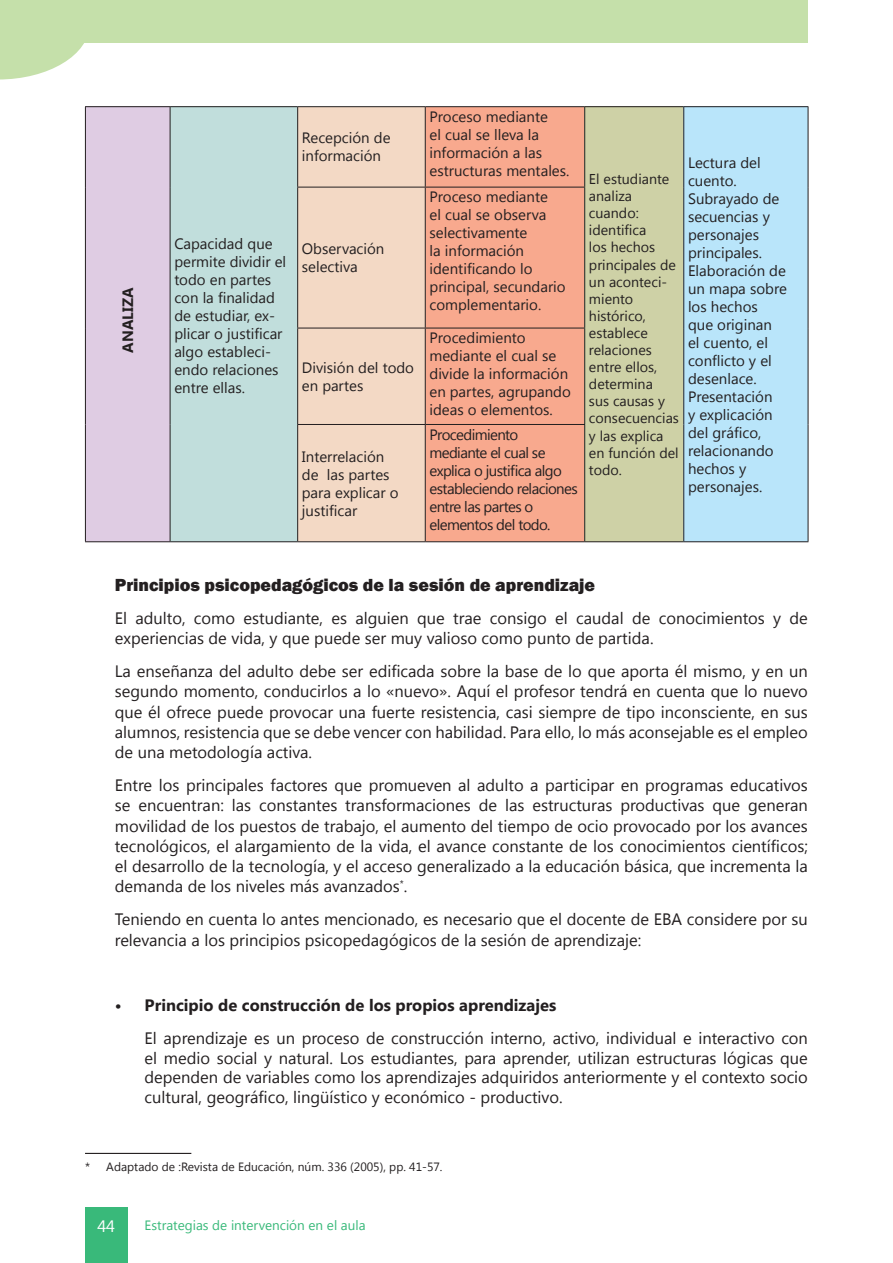
<style>
.page{position:relative;width:893px;height:1263px;background:#fff}
.page>*{position:absolute;margin:0;border:0;box-sizing:border-box;transform-origin:0 0}
.t1{font:800 18px "Franklin Gothic";color:#231f20}
.t2{font:16.5px/20.2px "Segoe UI";color:#231f20;text-align:justify}
.t3{font:700 16.5px "Segoe UI";color:#231f20}
.t4{font:16.5px "Segoe UI";color:#fff}
.t5{font:15px/18px "Segoe UI";color:#231f20}
.t6{font:15px/18px "Segoe UI";letter-spacing:-.04em;color:#231f20}
.t7{font:700 15px "Segoe UI";color:#231f20}
.t8{font:14.25px/17.1px "Segoe UI";color:#231f20}
.t9{font:13.5px "Segoe UI";color:#39b97a}
.t10{font:12px "Segoe UI";color:#231f20}
</style>
<div class="page">
<div style="left:85px;top:1208px;width:43px;height:55px;background:#39b97a"></div>
<div style="left:0;top:0;width:808px;height:43px;background:#c5e0aa"></div>
<svg style="left:0;top:43px;width:84px;height:37px"></svg>
<div style="left:85px;top:107px;width:85px;height:435px;background:#dfcce3"></div>
<div style="left:170px;top:107px;width:128px;height:435px;background:#c1dedc"></div>
<div style="left:298px;top:107px;width:127px;height:434px;background:#f3d9c5"></div>
<div style="left:426px;top:107px;width:158px;height:434px;background:#f8a98e"></div>
<div style="left:585px;top:107px;width:99px;height:435px;background:#ced1a6"></div>
<div style="left:684px;top:107px;width:124px;height:435px;background:#b9e5fa"></div>
<hr style="left:85px;top:106px;width:85px;height:1px;background:#231f20">
<hr style="left:85px;top:107px;width:1px;height:80px;background:#231f20">
<hr style="left:170px;top:106px;width:128px;height:1px;background:#231f20">
<hr style="left:170px;top:107px;width:1px;height:80px;background:#231f20">
<hr style="left:85px;top:187px;width:1px;height:141px;background:#231f20">
<hr style="left:170px;top:187px;width:1px;height:141px;background:#231f20">
<hr style="left:85px;top:328px;width:1px;height:96px;background:#231f20">
<hr style="left:170px;top:328px;width:1px;height:96px;background:#231f20">
<hr style="left:85px;top:424px;width:1px;height:117px;background:#231f20">
<hr style="left:170px;top:424px;width:1px;height:117px;background:#231f20">
<hr style="left:85px;top:541px;width:85px;height:1px;background:#231f20">
<hr style="left:170px;top:541px;width:128px;height:1px;background:#231f20">
<hr style="left:585px;top:106px;width:99px;height:1px;background:#231f20">
<hr style="left:684px;top:106px;width:124px;height:1px;background:#231f20">
<hr style="left:683px;top:107px;width:1px;height:80px;background:#231f20">
<hr style="left:808px;top:107px;width:1px;height:80px;background:#231f20">
<hr style="left:683px;top:187px;width:1px;height:141px;background:#231f20">
<hr style="left:808px;top:187px;width:1px;height:141px;background:#231f20">
<hr style="left:683px;top:328px;width:1px;height:96px;background:#231f20">
<hr style="left:808px;top:328px;width:1px;height:96px;background:#231f20">
<hr style="left:683px;top:424px;width:1px;height:117px;background:#231f20">
<hr style="left:808px;top:424px;width:1px;height:117px;background:#231f20">
<hr style="left:585px;top:541px;width:99px;height:1px;background:#231f20">
<hr style="left:684px;top:541px;width:124px;height:1px;background:#231f20">
<hr style="left:425px;top:106px;width:160px;height:1px;background:#231f20">
<hr style="left:584px;top:107px;width:1px;height:80px;background:#231f20">
<hr style="left:425px;top:187px;width:160px;height:1px;background:#231f20">
<hr style="left:584px;top:187px;width:1px;height:141px;background:#231f20">
<hr style="left:425px;top:328px;width:160px;height:1px;background:#231f20">
<hr style="left:584px;top:328px;width:1px;height:96px;background:#231f20">
<hr style="left:425px;top:424px;width:160px;height:1px;background:#231f20">
<hr style="left:584px;top:425px;width:1px;height:116px;background:#231f20">
<hr style="left:425px;top:541px;width:160px;height:1px;background:#231f20">
<hr style="left:298px;top:106px;width:127px;height:1px;background:#231f20">
<hr style="left:297px;top:107px;width:1px;height:80px;background:#231f20">
<hr style="left:425px;top:107px;width:1px;height:80px;background:#231f20">
<hr style="left:297px;top:187px;width:128px;height:1px;background:#231f20">
<hr style="left:297px;top:187px;width:1px;height:141px;background:#231f20">
<hr style="left:425px;top:187px;width:1px;height:141px;background:#231f20">
<hr style="left:297px;top:328px;width:128px;height:1px;background:#231f20">
<hr style="left:297px;top:328px;width:1px;height:96px;background:#231f20">
<hr style="left:425px;top:328px;width:1px;height:96px;background:#231f20">
<hr style="left:297px;top:424px;width:128px;height:1px;background:#231f20">
<hr style="left:297px;top:425px;width:1px;height:116px;background:#231f20">
<hr style="left:425px;top:425px;width:1px;height:116px;background:#231f20">
<hr style="left:298px;top:541px;width:127px;height:1px;background:#231f20">
<hr style="left:85px;top:1153px;width:106px;height:1px;background:#231f20">
<p class="t7" style="left:117px;top:352px;width:67px;rotate:-90deg">ANALIZA</p>
<p class="t5" style="left:302px;top:128px;width:90px">Recepción de información</p>
<p class="t5" style="left:174px;top:234px;width:113px">Capacidad que permite dividir el todo en partes con la finalidad de estudiar, ex&shy;plicar o justificar algo estableci&shy;endo relaciones entre ellas.</p>
<p class="t5" style="left:302px;top:239px;width:84px">Observación selectiva</p>
<p class="t5" style="left:302px;top:358px;width:114px">División del todo en partes</p>
<p class="t5" style="left:302px;top:447px;width:98px">Interrelación de las partes para explicar o justificar</p>
<p class="t5" style="left:429px;top:107px;width:141px">Proceso mediante<br>el cual se lleva la información a las estructuras mentales.</p>
<p class="t5" style="left:429px;top:187px;width:138px">Proceso mediante<br>el cual se observa selectivamente<br>la información identificando lo principal, secundario complementario.</p>
<p class="t5" style="left:429px;top:328px;width:143px">Procedimiento mediante el cual se divide la información en partes, agrupando ideas o elementos.</p>
<p class="t6" style="left:429px;top:425px;width:150px">Procedimiento mediante el cual se explica o justifica algo estableciendo relaciones entre las partes o elementos del todo.</p>
<p class="t8" style="left:589px;top:170px;width:91px">El estudiante analiza cuando: identifica<br>los hechos principales de un aconteci&shy;miento histórico, establece relaciones entre ellos, determina<br>sus causas y consecuencias y las explica en función del todo.</p>
<p class="t5" style="left:688px;top:153px;width:100px">Lectura del cuento.<br>Subrayado de secuencias y personajes principales.<br>Elaboración de un mapa sobre los hechos<br>que originan el cuento, el conflicto y el desenlace.<br>Presentación<br>y explicación del gráfico, relacionando hechos y personajes.</p>
<p class="t1" style="left:115px;top:573px;width:482px">Principios psicopedagógicos de la sesión de aprendizaje</p>
<p class="t2" style="left:115px;top:607px;width:695px">El adulto, como estudiante, es alguien que trae consigo el caudal de conocimientos y de experiencias de vida, y que puede ser muy valioso como punto de partida.</p>
<p class="t2" style="left:115px;top:660px;width:695px">La enseñanza del adulto debe ser edificada sobre la base de lo que aporta él mismo, y en un segundo momento, conducirlos a lo «nuevo». Aquí el profesor tendrá en cuenta que lo nuevo que él ofrece puede provocar una fuerte resistencia, casi siempre de tipo inconsciente, en sus alumnos, resistencia que se debe vencer con habilidad. Para ello, lo más aconsejable es el empleo de una metodología activa.</p>
<p class="t2" style="left:115px;top:774px;width:695px">Entre los principales factores que promueven al adulto a participar en programas educativos se encuentran: las constantes transformaciones de las estructuras productivas que generan movilidad de los puestos de trabajo, el aumento del tiempo de ocio provocado por los avances tecnológicos, el alargamiento de la vida, el avance constante de los conocimientos científicos; el desarrollo de la tecnología, y el acceso generalizado a la educación básica, que incrementa la demanda de los niveles más avanzados<sup>*</sup>.</p>
<p class="t2" style="left:115px;top:909px;width:695px">Teniendo en cuenta lo antes mencionado, es necesario que el docente de EBA considere por su relevancia a los principios psicopedagógicos de la sesión de aprendizaje:</p>
<p class="t3" style="left:115px;top:993px;width:443px">• Principio de construcción de los propios aprendizajes</p>
<p class="t2" style="left:145px;top:1027px;width:665px;line-height:19.8px">El aprendizaje es un proceso de construcción interno, activo, individual e interactivo con el medio social y natural. Los estudiantes, para aprender, utilizan estructuras lógicas que dependen de variables como los aprendizajes adquiridos anteriormente y el contexto socio cultural, geográfico, lingüístico y económico - productivo.</p>
<p class="t10" style="left:85px;top:1158px;width:359px">* Adaptado de :Revista de Educación, núm. 336 (2005), pp. 41-57.</p>
<p class="t4" style="left:97px;top:1215px;width:19px">44</p>
<p class="t9" style="left:145px;top:1216px;width:223px">Estrategias de intervención en el aula</p>
</div>
